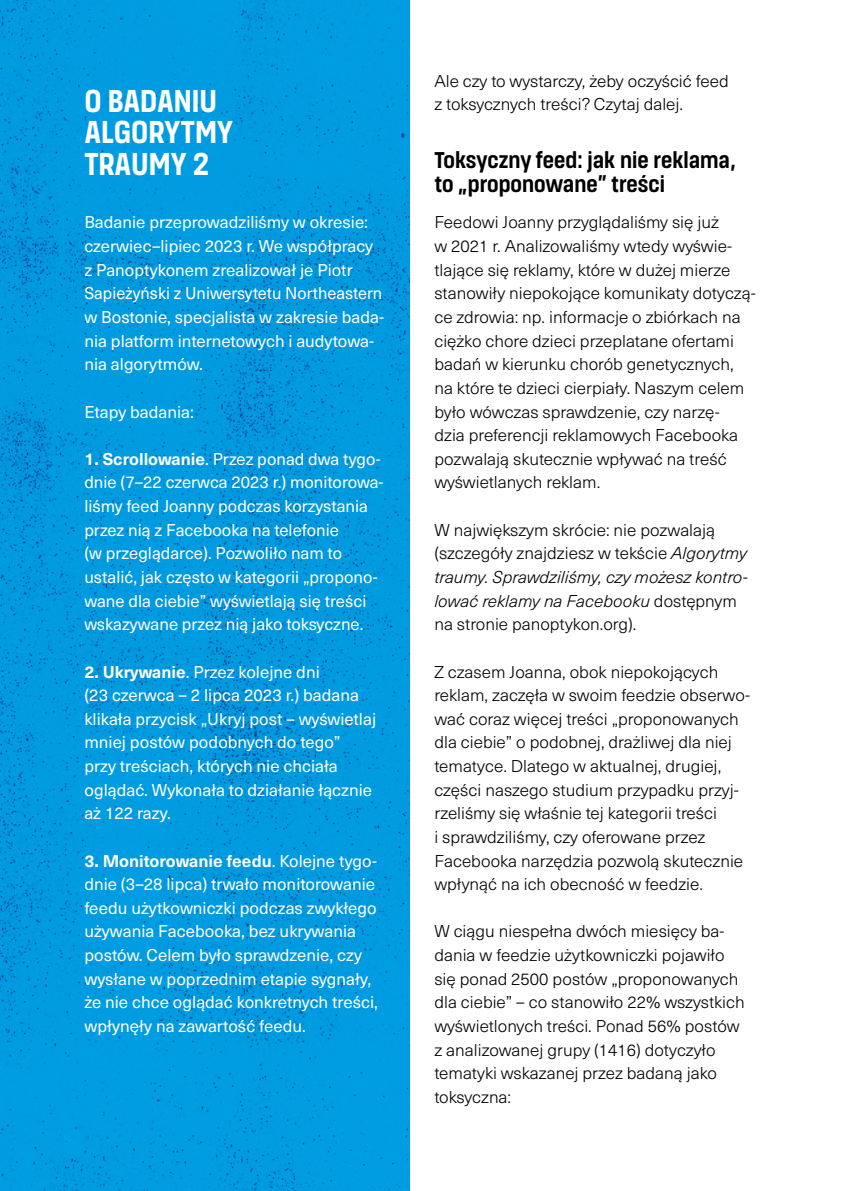
<style>
.page{position:relative;width:844px;height:1191px;background:#fff}
.page>*{position:absolute;margin:0;border:0;box-sizing:border-box;transform-origin:0 0}
.t1{font:700 31.5px/31.5px "Masifa Nr";color:#fff}
.t2{font:700 22.75px/23.6px "Masifa Nr";color:#000}
.t3{font:300 16.8px/23.6px "Neue Haas Unica Pro";color:#000}
.t4{font:16.8px/23.6px "Neue Haas Unica Pro";color:#fff}
.s1{font-weight:700}
.s2{font-style:italic}
</style>
<div class="page">
<img style="left:0;top:0;width:409px;height:1191px">
<h1 class="t1" style="left:84px;top:85px;width:150px">O badaniu<br>Algorytmy traumy 2</h1>
<p class="t4" style="left:84px;top:211px;width:301px">Badanie przeprowadziliśmy w okresie: czerwiec–lipiec 2023 r. We współpracy z Panoptykonem zrealizował je Piotr Sapieżyński z U niwersytetu Northeastern w Bostonie, specjalista w zakresie bada&shy;nia platform internetowych i audytowa&shy;nia algorytmów.</p>
<p class="t4" style="left:84px;top:400px;width:111px">Etapy badania:</p>
<p class="t4" style="left:84px;top:447px;width:301px"><span class="s1">1. Scrollowanie</span>. Przez ponad dwa tygo&shy;dnie (7–22 czerwca 2023 r.) monitorowa&shy;liśmy feed Joanny podczas korzystania przez nią z Facebooka na telefonie<br>(w przeglądarce). Pozwoliło nam to ustalić, jak często w kategorii „propono&shy;wane dla ciebie” wyświetlają się treści wskazywane przez nią jako toksyczne.</p>
<p class="t4" style="left:84px;top:660px;width:293px"><span class="s1">2. Ukrywanie</span>. Przez kolejne dni<br>(23 czerwca – 2 lipca 2023 r.) badana klikała przycisk „U kryj post – wyświetlaj mniej postów podobnych do tego”<br>przy treściach, których nie chciała oglądać. Wykonała to działanie łącznie aż 122 razy.</p>
<p class="t4" style="left:84px;top:849px;width:295px"><span class="s1">3. Monitorowanie feedu</span>. Kolejne tygo&shy;dnie (3–28 lipca) trwało monitorowanie feedu użytkowniczki podczas zwykłego używania Facebooka, bez ukrywania postów. Celem było sprawdzenie, czy wysłane w poprzednim etapie sygnały, że nie chce oglądać konkretnych treści, wpłynęły na zawartość feedu.</p>
<p class="t3" style="left:434px;top:69px;width:296px">Ale czy to wystarczy, żeby oczyścić feed z toksycznych treści? Czytaj dalej.</p>
<h2 class="t2" style="left:434px;top:148px;width:303px">Toksyczny feed: jak nie reklama, to „proponowane” treści</h2>
<p class="t3" style="left:434px;top:211px;width:323px">Feedowi Joanny przyglądaliśmy się już<br>w 2021 r. Analizowaliśmy wtedy wyświe&shy;tlające się reklamy, które w dużej mierze stanowiły niepokojące komunikaty dotyczą&shy;ce zdrowia: np. informacje o zbiórkach na ciężko chore dzieci przeplatane ofertami badań w kierunku chorób genetycznych, na które te dzieci cierpiały. Naszym celem było wówczas sprawdzenie, czy narzę-<br>dzia preferencji reklamowych Facebooka pozwalają skutecznie wpływać na treść wyświetlanych reklam.</p>
<p class="t3" style="left:434px;top:518px;width:315px">W największym skrócie: nie pozwalają (szczegóły znajdziesz w tekście <span class="s2">Algorytmy traumy. Sprawdziliśmy, czy możesz kontro&shy;lować reklamy na Facebooku</span> dostępnym na stronie panoptykon.org).</p>
<p class="t3" style="left:434px;top:660px;width:317px">Z czasem Joanna, obok niepokojących reklam, zaczęła w swoim feedzie obserwo&shy;wać coraz więcej treści „proponowanych dla ciebie” o podobnej, drażliwej dla niej tematyce. Dlatego w aktualnej, drugiej, części naszego studium przypadku przyj&shy;rzeliśmy się właśnie tej kategorii treści<br>i sprawdziliśmy, czy oferowane przez Facebooka narzędzia pozwolą skutecznie wpłynąć na ich obecność w feedzie.</p>
<p class="t3" style="left:434px;top:920px;width:312px">W ciągu niespełna dwóch miesięcy ba&shy;dania w feedzie użytkowniczki pojawiło się ponad 2500 postów „proponowanych dla ciebie” – co stanowiło 22% wszystkich wyświetlonych treści. Ponad 56% postów z analizowanej grupy (1416) dotyczyło tematyki wskazanej przez badaną jako toksyczna:</p>
</div>
